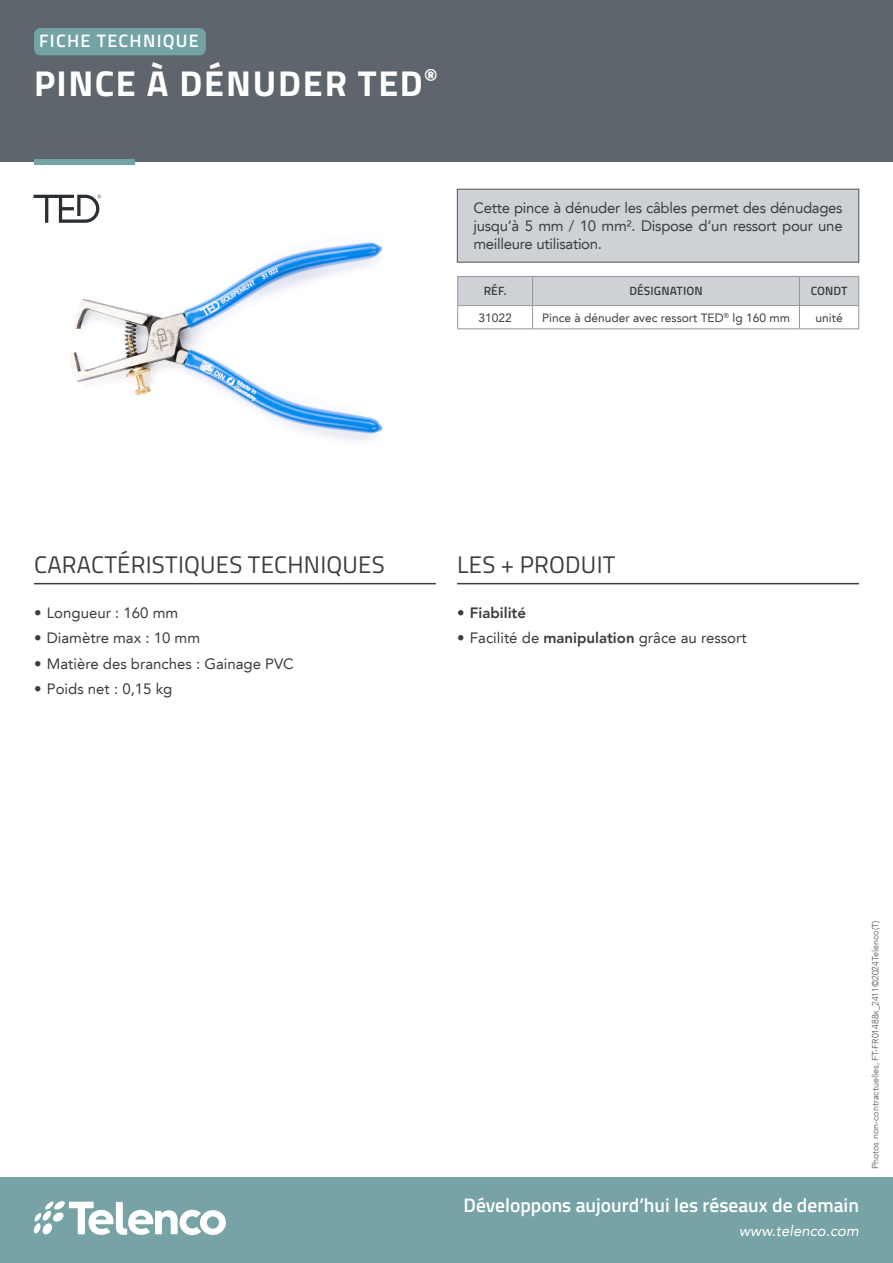
<style>
.page{position:relative;width:893px;height:1263px;background:#fff}
.page>*{position:absolute;margin:0;border:0;box-sizing:border-box;transform-origin:0 0}
.nom_produit_1{font:700 36px "Titillium Web";letter-spacing:.045em;color:#fff}
.t1{font:24px "Titillium Web";letter-spacing:.01em;color:#3a3e40}
.t2{font:600 19.5px "Titillium Web";color:#fff}
.TYPE_DE_DOC{font:600 18px "Titillium Web";letter-spacing:.07em;color:#fff}
.t3{font:15px "Avenir LT";color:#3a3e40}
.t4{font:15px/18px "Avenir LT";letter-spacing:-.02em;color:#3f3f3e;text-align:justify}
.t5{font:italic 15px "Avenir LT";color:#fff}
.t6{font:800 15px "Avenir LT";color:#3a3e40}
.t7{font:12px "Avenir LT";color:#3a3e40}
.t8{font:600 12px "Titillium Web";letter-spacing:.01em;color:#3a3e40}
.NOMENCLATURE{font:300 9px "Avenir LT";color:#505353}
.s1{font-weight:800}
</style>
<div class="page">
<img style="left:69px;top:242px;width:314px;height:199px">
<div style="left:0;top:0;width:893px;height:162px;background:#5f656c"></div>
<hr style="left:457px;top:583px;width:402px;height:1px;background:#3a3e40">
<hr style="left:34px;top:583px;width:402px;height:1px;background:#3a3e40">
<div style="left:457px;top:189px;width:402px;height:74px;background:#ced2d6"></div>
<svg style="left:457px;top:276px;width:402px;height:53px"></svg>
<hr style="left:457px;top:329px;width:76px;height:1px;background:#939598">
<hr style="left:533px;top:329px;width:266px;height:1px;background:#939598">
<hr style="left:799px;top:329px;width:60px;height:1px;background:#939598">
<div style="left:34px;top:159px;width:100px;height:5px;background:#74a3a6"></div>
<svg style="left:34px;top:195px;width:67px;height:28px"></svg>
<div style="left:0;top:1178px;width:893px;height:85px;background:#77a3a6"></div>
<svg style="left:33px;top:1201px;width:193px;height:34px"></svg>
<div style="left:34px;top:28px;width:172px;height:27px;background:#74a3a6;border-radius:6px"></div>
<p class="TYPE_DE_DOC" style="left:39px;top:28px;width:161px">FICHE TECHNIQUE</p>
<p class="nom_produit_1" style="left:34px;top:55px;width:405px">PINCE À DÉNUDER TED<sup>®</sup></p>
<p class="t4" style="left:473px;top:199px;width:371px">Cette pince à dénuder les câbles permet des dénudages jusqu’à 5 mm / 10 mm². Dispose d’un ressort pour une meilleure utilisation.</p>
<p class="t8" style="left:484px;top:282px;width:24px">RÉF.</p>
<p class="t8" style="left:629px;top:282px;width:75px">DÉSIGNATION</p>
<p class="t8" style="left:811px;top:282px;width:38px">CONDT</p>
<p class="t7" style="left:478px;top:311px;width:35px">31022</p>
<p class="t7" style="left:542px;top:311px;width:249px">Pince à dénuder avec ressort TED<sup>®</sup> lg 160 mm</p>
<p class="t7" style="left:815px;top:311px;width:29px">unité</p>
<p class="t1" style="left:34px;top:547px;width:352px">CARACTÉRISTIQUES TECHNIQUES</p>
<p class="t1" style="left:457px;top:547px;width:160px">LES + PRODUIT</p>
<p class="t6" style="left:457px;top:604px;width:70px">• Fiabilité</p>
<p class="t3" style="left:457px;top:629px;width:291px">• Facilité de <span class="s1">manipulation</span> grâce au ressort</p>
<p class="t3" style="left:34px;top:604px;width:146px">• Longueur : 160 mm</p>
<p class="t3" style="left:34px;top:629px;width:168px">• Diamètre max : 10 mm</p>
<p class="t3" style="left:34px;top:655px;width:261px">• Matière des branches : Gainage PVC</p>
<p class="t3" style="left:34px;top:680px;width:140px">• Poids net : 0,15 kg</p>
<p class="t2" style="left:463px;top:1191px;width:397px">Développons aujourd’hui les réseaux de demain</p>
<p class="t5" style="left:739px;top:1222px;width:121px">www.telenco.com</p>
<p class="NOMENCLATURE" style="left:870px;top:1169px;width:250px;rotate:-90deg">Photos non-contractuelles, FT-FR01488x_2411©2024Telenco(T)</p>
</div>
